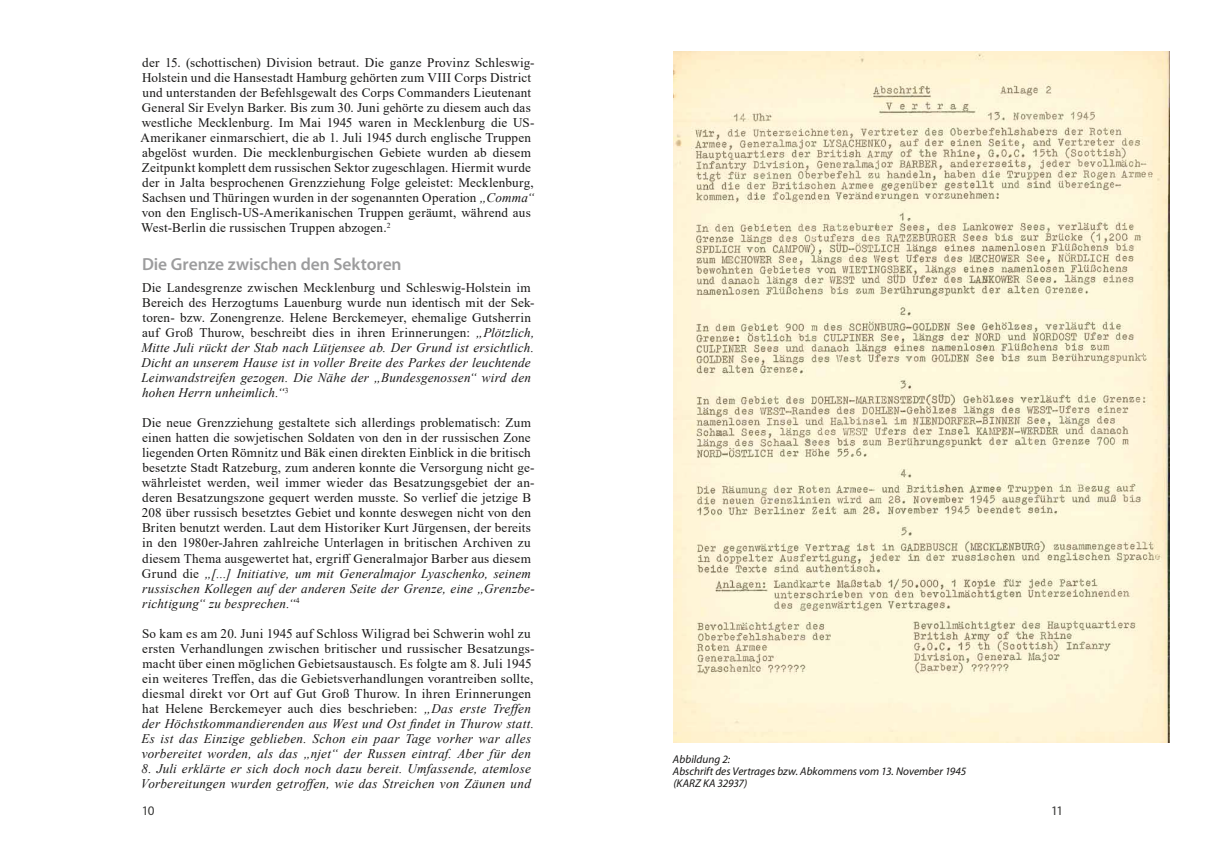
<style>
.page{position:relative;width:1205px;height:851px;background:#fff}
.page>*{position:absolute;margin:0;border:0;box-sizing:border-box;transform-origin:0 0}
.t1{font:600 17.5px "Myriad Pro";letter-spacing:-.005em;color:#9c9c9d}
.t2{font:13.12px/15px "Times New Roman";letter-spacing:.015em;color:#181716}
.t3{font:italic 13.12px/15px "Times New Roman";letter-spacing:.02em;color:#181716}
.t4{font:13.12px "Myriad Pro";color:#3a3a39}
.t5{font:italic 11.25px/12.4px "Myriad Pro";color:#181716}
.s1{font-style:italic}
</style>
<div class="page">
<img style="left:673px;top:51px;width:496px;height:691px">
<p class="t2" style="left:141px;top:55px;width:395px">der 15. (schottischen) Division betraut. Die ganze Provinz Schleswig-Holstein und die Hansestadt Hamburg gehörten zum VIII Corps District und unterstanden der Befehlsgewalt des Corps Commanders Lieutenant General Sir Evelyn Barker. Bis zum 30. Juni gehörte zu diesem auch das westliche Mecklenburg. Im Mai 1945 waren in Mecklenburg die US-Amerikaner einmarschiert, die ab 1. Juli 1945 durch englische Truppen abgelöst wurden. Die mecklenburgischen Gebiete wurden ab diesem Zeitpunkt komplett dem russischen Sektor zugeschlagen. Hiermit wurde der in Jalta besprochenen Grenzziehung Folge geleistet: Mecklenburg, Sachsen und Thüringen wurden in der sogenannten Operation <span class="s1">„Comma“ </span>von den Englisch-US-Amerikanischen Truppen geräumt, während aus West-Berlin die russischen Truppen abzogen.<sup>2</sup></p>
<h1 class="t1" style="left:142px;top:253px;width:261px">Die Grenze zwischen den Sektoren</h1>
<p class="t2" style="left:141px;top:280px;width:395px">Die Landesgrenze zwischen Mecklenburg und Schleswig-Holstein im Bereich des Herzogtums Lauenburg wurde nun identisch mit der Sek&shy;toren- bzw. Zonengrenze. Helene Berckemeyer, ehemalige Gutsherrin auf Groß Thurow, beschreibt dies in ihren Erinnerungen: <span class="s1">„Plötzlich, Mitte Juli rückt der Stab nach Lütjensee ab. Der Grund ist ersichtlich.<br>Dicht an unserem Hause ist in voller Breite des Parkes der leuchtende Leinwandstreifen gezogen. Die Nähe der „Bundesgenossen“ wird den hohen Herrn unheimlich.“</span><sup>3</sup></p>
<p class="t2" style="left:142px;top:415px;width:394px">Die neue Grenzziehung gestaltete sich allerdings problematisch: Zum einen hatten die sowjetischen Soldaten von den in der russischen Zone liegenden Orten Römnitz und Bäk einen direkten Einblick in die britisch besetzte Stadt Ratzeburg, zum anderen konnte die Versorgung nicht ge&shy;währleistet werden, weil immer wieder das Besatzungsgebiet der an&shy;deren Besatzungszone gequert werden musste. So verlief die jetzige B 208 über russisch besetztes Gebiet und konnte deswegen nicht von den Briten benutzt werden. Laut dem Historiker Kurt Jürgensen, der bereits in den 1980er-Jahren zahlreiche Unterlagen in britischen Archiven zu diesem Thema ausgewertet hat, ergriff Generalmajor Barber aus diesem Grund die <span class="s1">„[…] Initiative, um mit Generalmajor Lyaschenko, seinem russischen Kollegen auf der anderen Seite der Grenze, eine „Grenzbe&shy;richtigung“ zu besprechen.“</span><sup>4</sup></p>
<p class="t2" style="left:141px;top:625px;width:395px">So kam es am 20. Juni 1945 auf Schloss Wiligrad bei Schwerin wohl zu ersten Verhandlungen zwischen britischer und russischer Besatzungs&shy;macht über einen möglichen Gebietsaustausch. Es folgte am 8. Juli 1945 ein weiteres Treffen, das die Gebietsverhandlungen vorantreiben sollte, diesmal direkt vor Ort auf Gut Groß Thurow. In ihren Erinnerungen hat Helene Berckemeyer auch dies beschrieben: <span class="s1">„Das erste Treffen der Höchstkommandierenden aus West und Ost findet in Thurow statt.<br>Es ist das Einzige geblieben. Schon ein paar Tage vorher war alles vorbereitet worden, als das „njet“ der Russen eintraf. Aber für den</span></p>
<p class="t3" style="left:141px;top:760px;width:391px">8. Juli erklärte er sich doch noch dazu bereit. Umfassende, atemlose<br>Vorbereitungen wurden getroffen, wie das Streichen von Zäunen und</p>
<p class="t5" style="left:673px;top:752px;width:295px">Abbildung 2:<br>Abschrift des Vertrages bzw. Abkommens vom 13. November 1945 (KARZ KA 32937)</p>
<p class="t4" style="left:142px;top:802px;width:14px">10</p>
<p class="t4" style="left:1051px;top:802px;width:14px">11</p>
</div>
